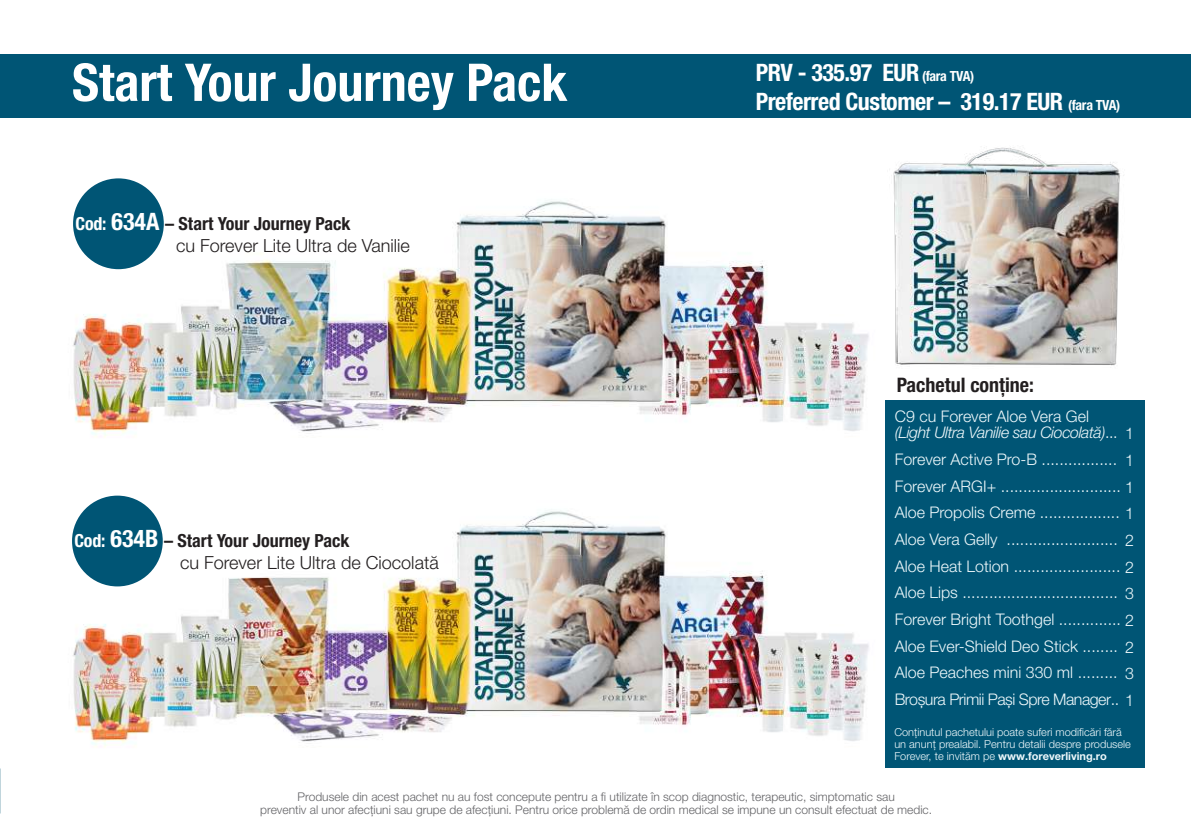
<style>
.page{position:relative;width:1191px;height:840px;background:#fff}
.page>*{position:absolute;margin:0;border:0;box-sizing:border-box;transform-origin:0 0}
.t1{font:700 condensed 52px "Helvetica Neue LT Pro";color:#fff}
.t2{font:700 condensed 24px/28.8px "Helvetica Neue LT Pro";letter-spacing:-.02em;color:#fff}
.t3{font:700 condensed 20px "Helvetica Neue LT Pro";color:#231f20}
.t4{font:300 18px/21.6px "Helvetica Neue LT Pro";color:#231f20}
.t5{font:300 16px/26.6px "Helvetica Neue LT Pro";color:#eef8fb}
.t6{font:italic 300 16px/16px "Helvetica Neue LT Pro";letter-spacing:-.025em;color:#eef8fb}
.t7{font:300 12px/13.4px "Helvetica Neue LT Pro";color:#636366;text-align:center}
.t8{font:300 11px/12px "Helvetica Neue LT Pro";color:#eef8fb}
.s1{font-size:14px}
.s2{font-weight:700;font-stretch:condensed;color:#fff}
.s3{font-weight:700;font-stretch:condensed;font-size:24px;color:#fff}
.s4{font-weight:700;font-stretch:condensed}
.s5{font-style:normal}
.s6{font-weight:700}
</style>
<div class="page">
<img style="left:0;top:768px;width:1px;height:36px">
<div style="left:0;top:54px;width:1191px;height:63px;background:#005575"></div>
<div style="left:884px;top:400px;width:260px;height:367px;background:#005575"></div>
<img style="left:72px;top:511px;width:797px;height:236px">
<img style="left:73px;top:178px;width:792px;height:259px">
<div style="left:73px;top:178px;width:91px;height:91px;background:#005575;border-radius:50%"></div>
<div style="left:72px;top:495px;width:91px;height:91px;background:#005575;border-radius:50%"></div>
<img style="left:864px;top:147px;width:260px;height:239px">
<h1 class="t1" style="left:72px;top:51px;width:497px">Start Your Journey Pack</h1>
<h2 class="t2" style="left:755px;top:58px;width:366px">PRV - 335.97 EUR <span class="s1">(fara TVA)<br></span>Preferred Customer – 319.17 EUR <span class="s1">(fara TVA)</span></h2>
<p class="t4" style="left:176px;top:212px;width:235px;text-indent:-100px"><span class="s2">Cod:</span> <span class="s3">634A</span> <span class="s4">– Start Your Journey Pack<br></span>cu Forever Lite Ultra de Vanilie</p>
<p class="t4" style="left:180px;top:529px;width:260px;text-indent:-105px"><span class="s2">Cod:</span> <span class="s3">634B</span> <span class="s4">– Start Your Journey Pack<br></span>cu Forever Lite Ultra de Ciocolată</p>
<p class="t3" style="left:896px;top:372px;width:139px">Pachetul conține:</p>
<p class="t6" style="left:894px;top:408px;width:224px"><span class="s5">C9 cu Forever Aloe Vera Gel </span>(Light Ultra Vanilie sau Ciocolată)<span class="s5">...</span></p>
<p class="t5" style="left:894px;top:445px;width:241px">Forever Active Pro-B .................<br>Forever ARGI+ ........................... 1<br>Aloe Propolis Creme .................. 1<br>Aloe Vera Gelly .........................<br>Aloe Heat Lotion ........................ 2<br>Aloe Lips ...................................<br>Forever Bright Toothgel .............. 2<br>Aloe Ever-Shield Deo Stick ........<br>Aloe Peaches mini 330 ml .........<br>Broșura Primii Pași Spre Manager.. 1</p>
<p class="t5" style="left:1125px;top:420px;width:10px">1<br>1</p>
<p class="t5" style="left:1125px;top:526px;width:10px">2</p>
<p class="t5" style="left:1125px;top:579px;width:10px">3</p>
<p class="t5" style="left:1125px;top:633px;width:10px">2<br>3</p>
<p class="t8" style="left:894px;top:725px;width:238px">Conţinutul pachetului poate suferi modificări fără un anunţ prealabil. Pentru detalii despre produsele<br>Forever, te invităm pe <span class="s6">www.foreverliving.ro</span></p>
<p class="t7" style="left:260px;top:788px;width:673px">Produsele din acest pachet nu au fost concepute pentru a fi utilizate în scop diagnostic, terapeutic, simptomatic sau<br>preventiv al unor afecţiuni sau grupe de afecţiuni. Pentru orice problemă de ordin medical se impune un consult efectuat de medic.</p>
</div>
